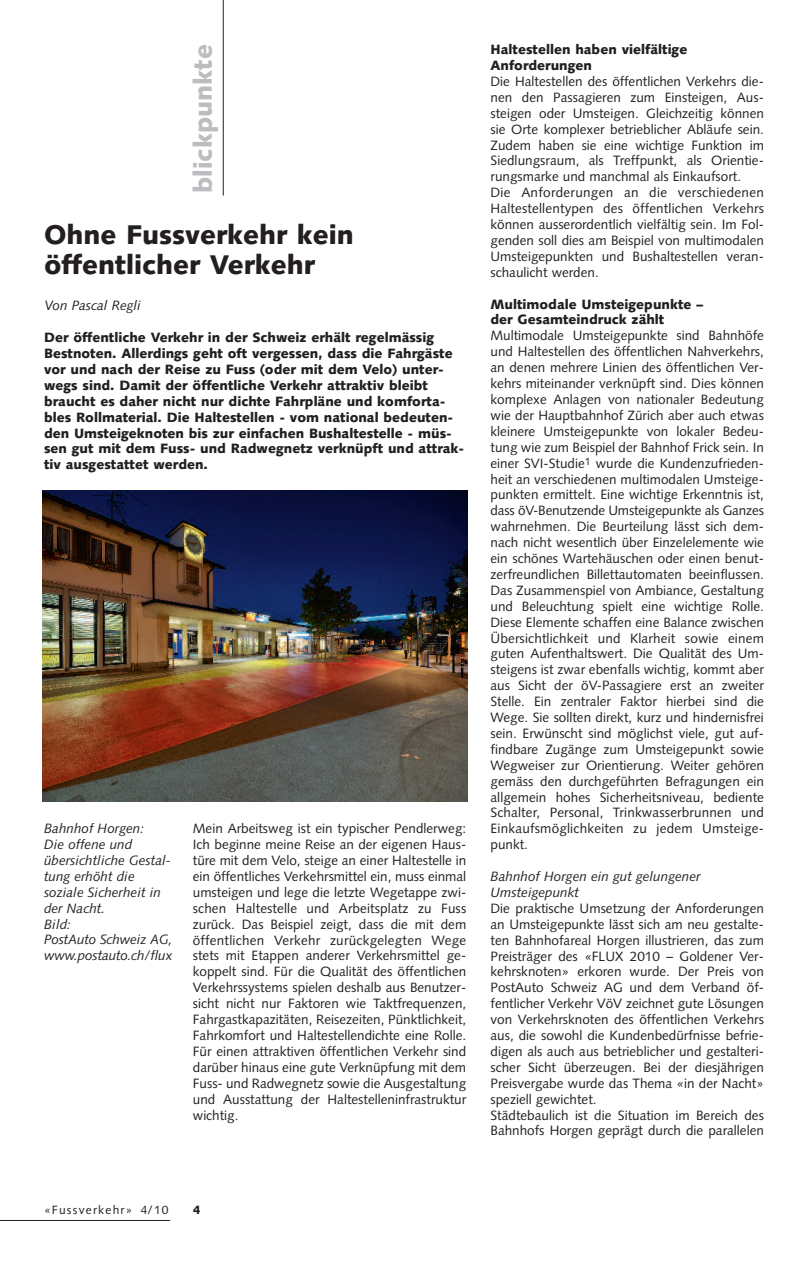
<style>
.page{position:relative;width:808px;height:1263px;background:#fff}
.page>*{position:absolute;margin:0;border:0;box-sizing:border-box;transform-origin:0 0}
.t1{font:900 27px/30px "Syntax";color:#231f20}
.t2{font:900 25.5px "Syntax";color:#bcbdc0}
.t3{font:13.5px/15.9px "Syntax";color:#231f20;text-align:justify}
.t4{font:900 13.5px/15.9px "Syntax";color:#231f20}
.t5{font:italic 13.5px/15.9px "Syntax";color:#231f20}
.t6{font:12px "Syntax";letter-spacing:.1em;color:#231f20}
.t7{font:900 12px "Syntax";color:#231f20}
</style>
<div class="page">
<hr style="left:0;top:1220px;width:170px;height:1px;background:#231f20">
<hr style="left:223px;top:0;width:1px;height:196px;background:#231f20">
<img style="left:43px;top:491px;width:425px;height:310px">
<h2 class="t2" style="left:193px;top:193px;width:151px;rotate:-90deg">blickpunkte</h2>
<h1 class="t1" style="left:44px;top:222px;width:311px">Ohne Fussverkehr kein öffentlicher Verkehr</h1>
<p class="t5" style="left:44px;top:299px;width:99px">Von Pascal Regli</p>
<p class="t4" style="left:44px;top:331px;width:422px">Der öffentliche Verkehr in der Schweiz erhält regelmässig Bestnoten. Allerdings geht oft vergessen, dass die Fahrgäste vor und nach der Reise zu Fuss (oder mit dem Velo) unter&shy;wegs sind. Damit der öffentliche Verkehr attraktiv bleibt braucht es daher nicht nur dichte Fahrpläne und komforta&shy;bles Rollmaterial. Die Haltestellen - vom national bedeuten&shy;den Umsteigeknoten bis zur einfachen Bushaltestelle - müs&shy;sen gut mit dem Fuss- und Radwegnetz verknüpft und attrak&shy;tiv ausgestattet werden.</p>
<p class="t5" style="left:44px;top:822px;width:130px">Bahnhof Horgen:<br>Die offene und übersichtliche Gestal&shy;tung erhöht die soziale Sicherheit in der Nacht.<br>Bild:<br>PostAuto Schweiz AG, www.postauto.ch/flux</p>
<p class="t3" style="left:193px;top:822px;width:275px">Mein Arbeitsweg ist ein typischer Pendlerweg:<br>Ich beginne meine Reise an der eigenen Haus&shy;türe mit dem Velo, steige an einer Haltestelle in ein öffentliches Verkehrsmittel ein, muss einmal umsteigen und lege die letzte Wegetappe zwi&shy;schen Haltestelle und Arbeitsplatz zu Fuss zurück. Das Beispiel zeigt, dass die mit dem öffentlichen Verkehr zurückgelegten Wege stets mit Etappen anderer Verkehrsmittel ge&shy;koppelt sind. Für die Qualität des öffentlichen Verkehrssystems spielen deshalb aus Benutzer&shy;sicht nicht nur Faktoren wie Taktfrequenzen, Fahrgastkapazitäten, Reisezeiten, Pünktlichkeit, Fahrkomfort und Haltestellendichte eine Rolle.<br>Für einen attraktiven öffentlichen Verkehr sind darüber hinaus eine gute Verknüpfung mit dem Fuss- und Radwegnetz sowie die Ausgestaltung und Ausstattung der Haltestelleninfrastruktur wichtig.</p>
<p class="t4" style="left:490px;top:43px;width:198px">Haltestellen haben vielfältige<br>Anforderungen</p>
<p class="t3" style="left:490px;top:75px;width:275px;text-align:left">Die Haltestellen des öffentlichen Verkehrs die&shy;nen den Passagieren zum Einsteigen, Aus&shy;steigen oder Umsteigen. Gleichzeitig können sie Orte komplexer betrieblicher Abläufe sein.<br>Zudem haben sie eine wichtige Funktion im Siedlungsraum, als Treffpunkt, als Orientie&shy;rungsmarke und manchmal als Einkaufsort.<br>Die Anforderungen an die verschiedenen Haltestellentypen des öffentlichen Verkehrs können ausserordentlich vielfältig sein. Im Fol&shy;genden soll dies am Beispiel von multimodalen Umsteigepunkten und Bushaltestellen veran&shy;schaulicht werden.</p>
<p class="t4" style="left:490px;top:297px;width:214px">Multimodale Umsteigepunkte – der Gesamteindruck zählt</p>
<p class="t3" style="left:490px;top:329px;width:275px">Multimodale Umsteigepunkte sind Bahnhöfe und Haltestellen des öffentlichen Nahverkehrs, an denen mehrere Linien des öffentlichen Ver&shy;kehrs miteinander verknüpft sind. Dies können komplexe Anlagen von nationaler Bedeutung wie der Hauptbahnhof Zürich aber auch etwas kleinere Umsteigepunkte von lokaler Bedeu&shy;tung wie zum Beispiel der Bahnhof Frick sein. In einer SVI-Studie<sup>1</sup> wurde die Kundenzufrieden&shy;heit an verschiedenen multimodalen Umsteige&shy;punkten ermittelt. Eine wichtige Erkenntnis ist, dass öV-Benutzende Umsteigepunkte als Ganzes wahrnehmen. Die Beurteilung lässt sich dem&shy;nach nicht wesentlich über Einzelelemente wie ein schönes Wartehäuschen oder einen benut&shy;zerfreundlichen Billettautomaten beeinflussen.<br>Das Zusammenspiel von Ambiance, Gestaltung und Beleuchtung spielt eine wichtige Rolle.<br>Diese Elemente schaffen eine Balance zwischen Übersichtlichkeit und Klarheit sowie einem guten Aufenthaltswert. Die Qualität des Um&shy;steigens ist zwar ebenfalls wichtig, kommt aber aus Sicht der öV-Passagiere erst an zweiter Stelle. Ein zentraler Faktor hierbei sind die Wege. Sie sollten direkt, kurz und hindernisfrei sein. Erwünscht sind möglichst viele, gut auf&shy;findbare Zugänge zum Umsteigepunkt sowie Wegweiser zur Orientierung. Weiter gehören gemäss den durchgeführten Befragungen ein allgemein hohes Sicherheitsniveau, bediente Schalter, Personal, Trinkwasserbrunnen und Einkaufsmöglichkeiten zu jedem Umsteige&shy;punkt.</p>
<p class="t5" style="left:490px;top:870px;width:212px">Bahnhof Horgen ein gut gelungener<br>Umsteigepunkt</p>
<p class="t3" style="left:490px;top:901px;width:275px;text-align:left">Die praktische Umsetzung der Anforderungen an Umsteigepunkte lässt sich am neu gestalte&shy;ten Bahnhofareal Horgen illustrieren, das zum Preisträger des «FLUX 2010 – Goldener Ver&shy;kehrsknoten» erkoren wurde. Der Preis von PostAuto Schweiz AG und dem Verband öf&shy;fentlicher Verkehr VöV zeichnet gute Lösungen von Verkehrsknoten des öffentlichen Verkehrs aus, die sowohl die Kundenbedürfnisse befrie&shy;digen als auch aus betrieblicher und gestalteri&shy;scher Sicht überzeugen. Bei der diesjährigen Preisvergabe wurde das Thema «in der Nacht» speziell gewichtet.<br>Städtebaulich ist die Situation im Bereich des Bahnhofs Horgen geprägt durch die parallelen</p>
<p class="t6" style="left:44px;top:1205px;width:126px">«Fussverkehr» 4/10</p>
<p class="t7" style="left:193px;top:1205px;width:9px">4</p>
</div>
